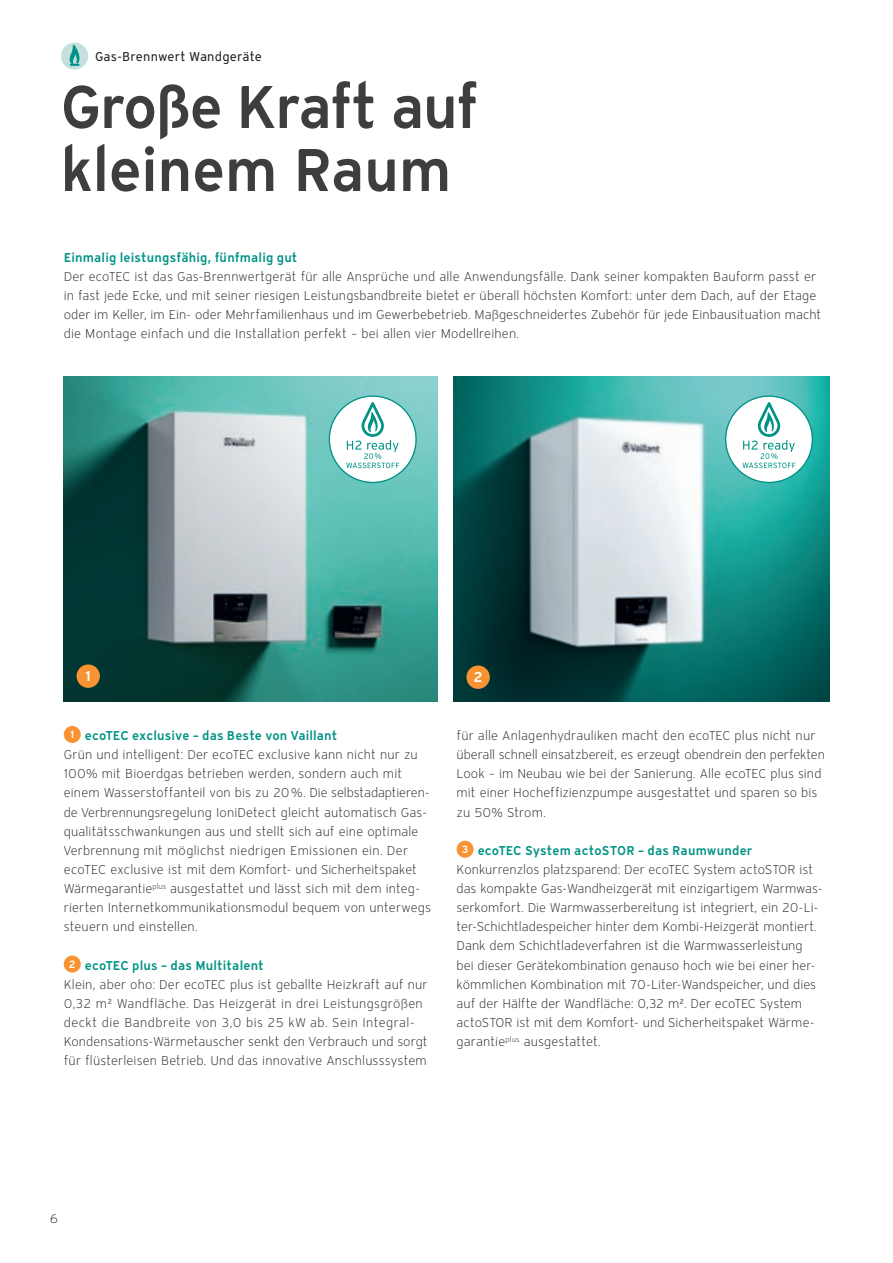
<style>
.page{position:relative;width:893px;height:1263px;background:#fff}
.page>*{position:absolute;margin:0;border:0;box-sizing:border-box;transform-origin:0 0}
.t1{font:600 60px/63px "Vaillant 16";letter-spacing:-.025em;color:#3e3e3f}
.t2{font:600 14.25px "Vaillant 16";color:#fff}
.t3{font:300 12.75px/19.2px "Vaillant 16";letter-spacing:.005em;color:#231f20}
.t4{font:600 12.75px "Vaillant 16";letter-spacing:.015em;color:#009385}
.t5{font:12.75px "Vaillant 16";letter-spacing:.015em;color:#231f20}
.s1{font-weight:600;color:#009385}
</style>
<div class="page">
<svg style="left:61px;top:43px;width:27px;height:27px"></svg>
<svg style="left:70px;top:45px;width:9px;height:21px"></svg>
<img style="left:454px;top:376px;width:375px;height:326px">
<img style="left:64px;top:376px;width:373px;height:326px">
<div style="left:64px;top:726px;width:17px;height:17px;background:#f79332;border-radius:50%"></div>
<div style="left:64px;top:955px;width:17px;height:17px;background:#f79332;border-radius:50%"></div>
<div style="left:457px;top:841px;width:17px;height:17px;background:#f79332;border-radius:50%"></div>
<div style="left:77px;top:664px;width:23px;height:24px;background:#f79332;border-radius:50%"></div>
<div style="left:466px;top:665px;width:24px;height:24px;background:#f79332;border-radius:50%"></div>
<div style="left:330px;top:397px;width:86px;height:85px;background:#fff;border-radius:50%"></div>
<svg style="left:346px;top:402px;width:53px;height:66px"></svg>
<div style="left:726px;top:397px;width:86px;height:85px;background:#fff;border-radius:50%"></div>
<svg style="left:743px;top:402px;width:52px;height:66px"></svg>
<p class="t5" style="left:95px;top:49px;width:168px">Gas-Brennwert Wandgeräte</p>
<h1 class="t1" style="left:61px;top:73px;width:420px">Große Kraft auf kleinem Raum</h1>
<p class="t4" style="left:64px;top:248px;width:235px">Einmalig leistungsfähig, fünfmalig gut</p>
<p class="t3" style="left:64px;top:266px;width:759px">Der ecoTEC ist das Gas-Brennwertgerät für alle Ansprüche und alle Anwendungsfälle. Dank seiner kompakten Bauform passt er in fast jede Ecke, und mit seiner riesigen Leistungsbandbreite bietet er überall höchsten Komfort: unter dem Dach, auf der Etage oder im Keller, im Ein- oder Mehrfamilienhaus und im Gewerbebetrieb. Maßgeschneidertes Zubehör für jede Einbausituation macht die Montage einfach und die Installation perfekt – bei allen vier Modellreihen.</p>
<p class="t2" style="left:85px;top:666px;width:7px">1</p>
<p class="t2" style="left:473px;top:667px;width:11px">2</p>
<p class="t3" style="left:64px;top:726px;width:369px;text-indent:6px"><sup>1</sup> <span class="s1">ecoTEC exclusive – das Beste von Vaillant<br></span>Grün und intelligent: Der ecoTEC exclusive kann nicht nur zu 100% mit Bioerdgas betrieben werden, sondern auch mit einem Wasserstoffanteil von bis zu 20%. Die selbstadaptieren&shy;de Verbrennungsregelung IoniDetect gleicht automatisch Gas&shy;qualitätsschwankungen aus und stellt sich auf eine optimale Verbrennung mit möglichst niedrigen Emissionen ein. Der ecoTEC exclusive ist mit dem Komfort- und Sicherheitspaket Wärmegarantie<sup>plus</sup> ausgestattet und lässt sich mit dem integ&shy;rierten Internetkommunikationsmodul bequem von unterwegs steuern und einstellen.</p>
<p class="t3" style="left:64px;top:955px;width:365px;text-indent:5px"><sup>2</sup> <span class="s1">ecoTEC plus – das Multitalent<br></span>Klein, aber oho: Der ecoTEC plus ist geballte Heizkraft auf nur 0,32 m² Wandfläche. Das Heizgerät in drei Leistungsgrößen deckt die Bandbreite von 3,0 bis 25 kW ab. Sein Integral-Kondensations-Wärmetauscher senkt den Verbrauch und sorgt für flüsterleisen Betrieb. Und das innovative Anschlusssystem</p>
<p class="t3" style="left:457px;top:726px;width:370px">für alle Anlagenhydrauliken macht den ecoTEC plus nicht nur überall schnell einsatzbereit, es erzeugt obendrein den perfekten Look – im Neubau wie bei der Sanierung. Alle ecoTEC plus sind mit einer Hocheffizienzpumpe ausgestattet und sparen so bis zu 50% Strom.</p>
<p class="t3" style="left:457px;top:840px;width:368px;text-indent:5px"><sup>3</sup> <span class="s1">ecoTEC System actoSTOR – das Raumwunder </span>Konkurrenzlos platzsparend: Der ecoTEC System actoSTOR ist das kompakte Gas-Wandheizgerät mit einzigartigem Warmwas&shy;serkomfort. Die Warmwasserbereitung ist integriert, ein 20-Li&shy;ter-Schichtladespeicher hinter dem Kombi-Heizgerät montiert.<br>Dank dem Schichtladeverfahren ist die Warmwasserleistung bei dieser Gerätekombination genauso hoch wie bei einer her&shy;kömmlichen Kombination mit 70-Liter-Wandspeicher, und dies auf der Hälfte der Wandfläche: 0,32 m². Der ecoTEC System actoSTOR ist mit dem Komfort- und Sicherheitspaket Wärme&shy;garantie<sup>plus</sup> ausgestattet.</p>
<p class="t3" style="left:50px;top:1209px;width:10px">6</p>
</div>
